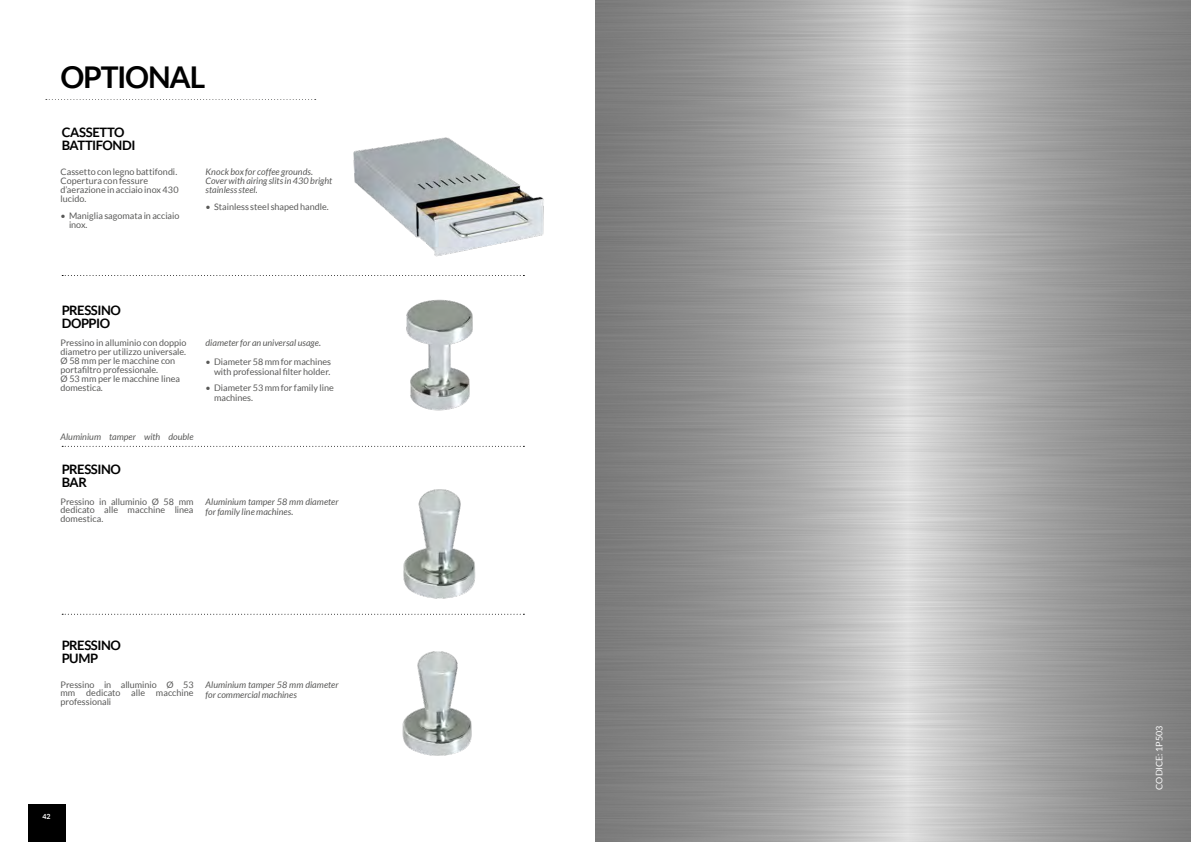
<style>
.page{position:relative;width:1191px;height:842px;background:#fff}
.page>*{position:absolute;margin:0;border:0;box-sizing:border-box;transform-origin:0 0}
.t1{font:700 30px "Lato";letter-spacing:-.04em;color:#000}
.t2{font:700 13px/13px "Lato";letter-spacing:-.03em;color:#000}
.t3{font:9px/9px "Lato";color:#575756}
.t4{font:italic 9px/9px "Lato";letter-spacing:.005em;color:#575756}
.t5{font:9px "Lato";color:#fff}
.t6{font:700 7px "Lato";color:#fff}
</style>
<div class="page">
<img style="left:406px;top:299px;width:67px;height:112px">
<img style="left:402px;top:651px;width:70px;height:105px">
<img style="left:365px;top:489px;width:143px;height:125px">
<img style="left:353px;top:137px;width:191px;height:120px">
<svg style="left:62px;top:275px;width:462px;height:1px"></svg>
<svg style="left:62px;top:446px;width:462px;height:1px"></svg>
<svg style="left:62px;top:614px;width:462px;height:1px"></svg>
<svg style="left:46px;top:99px;width:270px;height:1px"></svg>
<div style="left:28px;top:804px;width:38px;height:38px;background:#000"></div>
<h1 class="t1" style="left:60px;top:60px;width:146px">OPTIONAL</h1>
<h2 class="t2" style="left:62px;top:126px;width:75px">CASSETTO<br>BATTIFONDI</h2>
<p class="t3" style="left:60px;top:167px;width:120px">Cassetto con legno battifondi.<br>Copertura con fessure d’aerazione in acciaio inox 430 lucido.</p>
<p class="t3" style="left:69px;top:211px;width:112px;text-indent:-9px">• Maniglia sagomata in acciaio inox.</p>
<p class="t4" style="left:205px;top:167px;width:128px">Knock box for coffee grounds.<br>Cover with airing slits in 430 bright stainless steel.</p>
<p class="t3" style="left:205px;top:202px;width:125px">• Stainless steel shaped handle.</p>
<h2 class="t2" style="left:62px;top:304px;width:61px">PRESSINO<br>DOPPIO</h2>
<p class="t3" style="left:60px;top:338px;width:127px">Pressino in alluminio con doppio diametro per utilizzo universale.<br>Ø 58 mm per le macchine con portafiltro professionale.<br>Ø 53 mm per le macchine linea domestica.</p>
<p class="t4" style="left:205px;top:339px;width:117px">diameter for an universal usage.</p>
<p class="t3" style="left:205px;top:356px;width:127px;line-height:10px;text-align:right">• Diameter 58 mm for machines with professional filter holder.</p>
<p class="t3" style="left:214px;top:382px;width:121px;line-height:10px;text-indent:-9px">• Diameter 53 mm for family line machines.</p>
<p class="t4" style="left:60px;top:433px;width:135px">Aluminium tamper with double</p>
<h2 class="t2" style="left:62px;top:462px;width:61px">PRESSINO<br>BAR</h2>
<p class="t3" style="left:60px;top:498px;width:135px;line-height:8px">Pressino in alluminio Ø 58 mm dedicato alle macchine linea</p>
<p class="t3" style="left:60px;top:514px;width:45px">domestica.</p>
<p class="t4" style="left:205px;top:497px;width:135px;line-height:10px">Aluminium tamper 58 mm diameter for family line machines.</p>
<h2 class="t2" style="left:62px;top:638px;width:61px">PRESSINO<br>PUMP</h2>
<p class="t3" style="left:60px;top:680px;width:135px;line-height:8px">Pressino in alluminio Ø 53 mm dedicato alle macchine</p>
<p class="t3" style="left:60px;top:697px;width:52px">professionali</p>
<p class="t4" style="left:205px;top:679px;width:135px;line-height:10px">Aluminium tamper 58 mm diameter for commercial machines</p>
<p class="t6" style="left:43px;top:813px;width:10px">42</p>
<p class="t5" style="left:1154px;top:790px;width:66px;rotate:-90deg">CODICE: 1P503</p>
</div>
